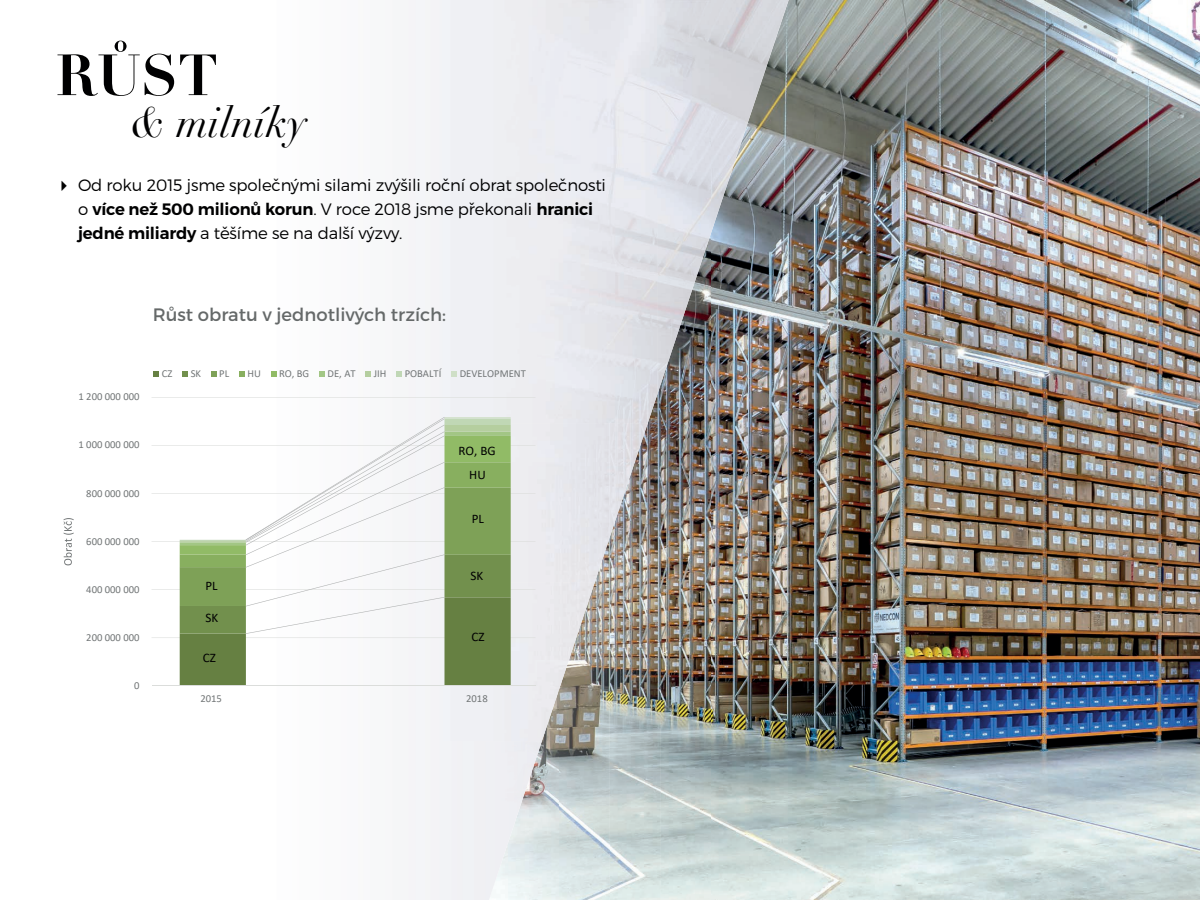
<style>
.page{position:relative;width:1200px;height:900px;background:#fff}
.page>*{position:absolute;margin:0;border:0;box-sizing:border-box;transform-origin:0 0}
.t1{font:700 57px "Didot LT Pro";color:#000001}
.t2{font:italic 42px "Didot LT Pro";color:#000001}
.t3{font:18px "Montserrat";color:#656969}
.t4{font:300 16.5px/24px "Montserrat";letter-spacing:-.01em;color:#000001}
.t5{font:13.05px "Calibri";color:#000001}
.t6{font:10.65px "Calibri";color:#717576}
.s1{font-weight:600}
</style>
<div class="page">
<img style="left:711px;top:0;width:489px;height:900px">
<img style="left:711px;top:0;width:78px;height:233px">
<img style="left:661px;top:395px;width:50px;height:505px">
<img style="left:610px;top:395px;width:51px;height:505px">
<img style="left:559px;top:583px;width:51px;height:317px">
<img style="left:542px;top:742px;width:17px;height:158px">
<img style="left:239px;top:0;width:419px;height:424px">
<img style="left:657px;top:0;width:54px;height:395px">
<img style="left:511px;top:423px;width:137px;height:160px">
<img style="left:442px;top:582px;width:153px;height:160px">
<img style="left:442px;top:741px;width:100px;height:159px">
<hr style="left:152px;top:397px;width:384px;height:1px;background:#dbdddb">
<hr style="left:152px;top:445px;width:384px;height:1px;background:#dbdddb">
<hr style="left:152px;top:493px;width:384px;height:1px;background:#dbdddb">
<hr style="left:152px;top:541px;width:384px;height:1px;background:#dbdddb">
<hr style="left:152px;top:589px;width:384px;height:1px;background:#dbdddb">
<hr style="left:152px;top:637px;width:384px;height:1px;background:#dbdddb">
<svg style="left:180px;top:417px;width:331px;height:268px"></svg>
<hr style="left:152px;top:685px;width:384px;height:1px;background:#dbdddb">
<svg style="left:64px;top:518px;width:10px;height:47px"></svg>
<svg style="left:154px;top:372px;width:5px;height:5px"></svg>
<svg style="left:182px;top:372px;width:6px;height:5px"></svg>
<svg style="left:211px;top:372px;width:6px;height:5px"></svg>
<svg style="left:239px;top:372px;width:6px;height:5px"></svg>
<svg style="left:271px;top:372px;width:6px;height:5px"></svg>
<svg style="left:319px;top:372px;width:6px;height:5px"></svg>
<svg style="left:366px;top:372px;width:5px;height:5px"></svg>
<svg style="left:396px;top:372px;width:6px;height:5px"></svg>
<svg style="left:451px;top:372px;width:6px;height:5px"></svg>
<h1 class="t1" style="left:56px;top:40px;width:164px">RŮST</h1>
<h2 class="t2" style="left:130px;top:96px;width:178px">&amp; milníky</h2>
<p class="t4" style="left:78px;top:173px;width:530px;text-indent:-23px">✔ Od roku 2015 jsme společnými silami zvýšili roční obrat společnosti o <span class="s1">více než 500 milionů korun</span>. V roce 2018 jsme překonali <span class="s1">hranici jedné miliardy</span> a těšíme se na další výzvy.</p>
<p class="t3" style="left:153px;top:304px;width:295px">Růst obratu v jednotlivých trzích:</p>
<p class="t6" style="left:78px;top:390px;width:63px">1 200 000 000</p>
<p class="t6" style="left:78px;top:438px;width:63px">1 000 000 000</p>
<p class="t6" style="left:86px;top:486px;width:55px">800 000 000</p>
<p class="t6" style="left:86px;top:534px;width:55px">600 000 000</p>
<p class="t6" style="left:86px;top:582px;width:55px">400 000 000</p>
<p class="t6" style="left:86px;top:630px;width:55px">200 000 000</p>
<p class="t6" style="left:134px;top:678px;width:7px">0</p>
<p class="t6" style="left:162px;top:367px;width:12px">CZ</p>
<p class="t6" style="left:191px;top:367px;width:12px">SK</p>
<p class="t6" style="left:219px;top:367px;width:11px">PL</p>
<p class="t6" style="left:247px;top:367px;width:15px">HU</p>
<p class="t6" style="left:279px;top:367px;width:32px">RO, BG</p>
<p class="t6" style="left:328px;top:367px;width:30px">DE, AT</p>
<p class="t6" style="left:374px;top:367px;width:14px">JIH</p>
<p class="t6" style="left:405px;top:367px;width:38px">POBALTÍ</p>
<p class="t6" style="left:460px;top:367px;width:68px">DEVELOPMENT</p>
<p class="t5" style="left:458px;top:441px;width:39px">RO, BG</p>
<p class="t5" style="left:469px;top:466px;width:18px">HU</p>
<p class="t5" style="left:205px;top:577px;width:14px">PL</p>
<p class="t5" style="left:205px;top:609px;width:14px">SK</p>
<p class="t5" style="left:203px;top:649px;width:15px">CZ</p>
<p class="t5" style="left:472px;top:510px;width:14px">PL</p>
<p class="t5" style="left:471px;top:566px;width:14px">SK</p>
<p class="t5" style="left:471px;top:627px;width:15px">CZ</p>
<p class="t6" style="left:200px;top:692px;width:23px">2015</p>
<p class="t6" style="left:466px;top:692px;width:23px">2018</p>
</div>
